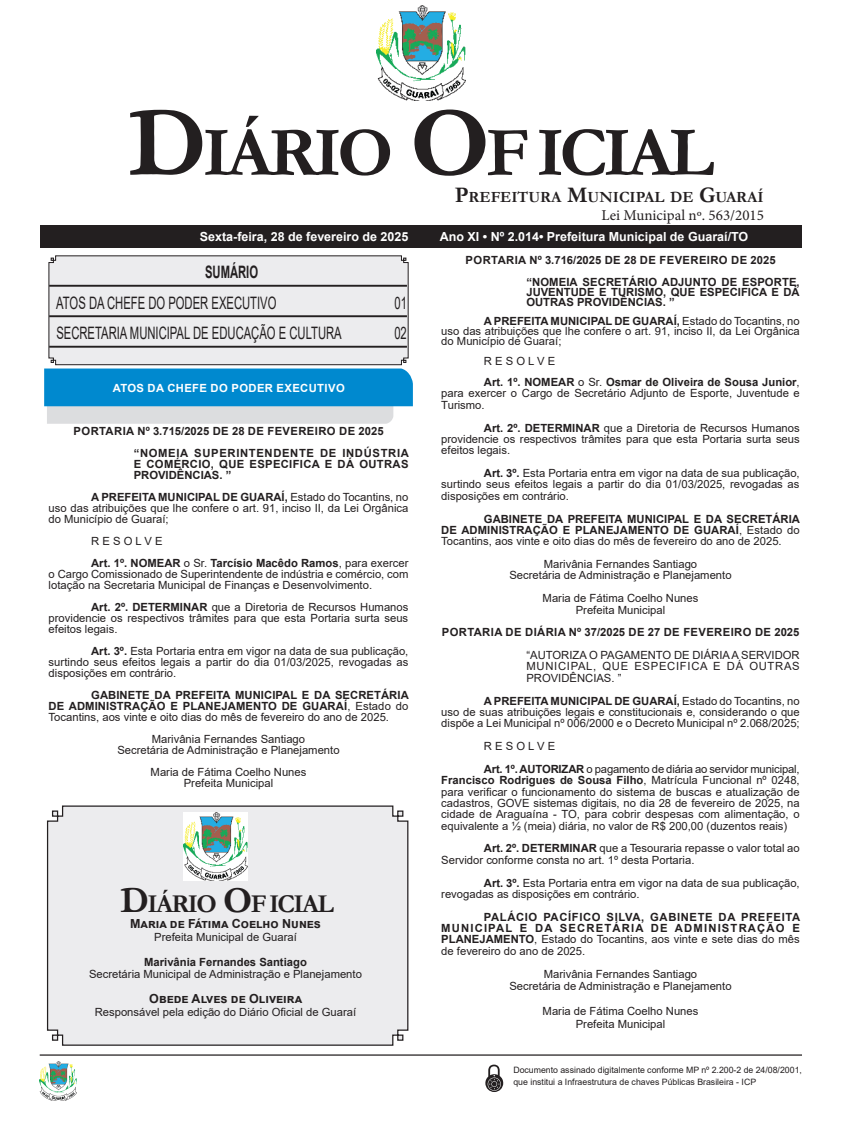
<style>
.page{position:relative;width:851px;height:1134px;background:#fff}
.page>*{position:absolute;margin:0;border:0;box-sizing:border-box;transform-origin:0 0}
.CORPO_DE_TEXTO{font:700 70.88px "Garamond";letter-spacing:-.06em;color:#231f20}
.CORPO_DE_TEXTO-2{font:700 25.88px "Garamond";letter-spacing:-.06em;color:#231f20}
.Nome_Secretário{font:17.12px "Arial";color:#231f20;scale:.66 1}
.Nome_Secretário-2{font:700 17.12px "Arial";color:#231f20;scale:.66 1}
.CORPO_DE_TEXTO-3{font:700 15.62px "Garamond";color:#231f20}
.t1{font:15px "Minion Pro";color:#231f20}
.t2{font:700 12.5px "Arial";color:#fff}
.Assinatura{font:700 12.5px "Arial";color:#231f20}
.CORPO_DE_TEXTO-4{font:11.25px/11.4px "Arial";color:#231f20;text-align:justify}
.CORPO_DE_TEXTO-5{font:700 11.25px/11.4px "Arial";letter-spacing:.01em;color:#231f20;text-align:justify}
.Assinatura-2{font:11.25px "Arial";color:#231f20}
.EMENTA{font:700 11.25px/11px "Arial";color:#231f20;text-align:justify}
.TITULOS{font:700 11.25px "Arial";letter-spacing:.035em;color:#231f20}
.EMENTA-2{font:11.25px/11.4px "Arial";letter-spacing:.065em;color:#231f20;text-align:justify}
.Chancela2{font:700 11.25px "Arial";letter-spacing:.035em;color:#fff}
.Assinatura-3{font:700 11.25px "Arial";color:#231f20}
.CORPO_DE_TEXTO-6{font:8.75px/12.5px "Arial";color:#231f20}
.s1{font-size:101.25px}
.s2{font-size:22.38px}
.s3{font-weight:700}
.s4{font-weight:400}
.s5{font-size:36.88px}
</style>
<div class="page">
<div style="left:40px;top:225px;width:761px;height:22px;background:#231f20"></div>
<hr style="left:40px;top:1054px;width:761px;height:2px;background:#231f20">
<img style="left:376px;top:5px;width:89px;height:95px">
<img style="left:40px;top:1061px;width:37px;height:39px">
<svg style="left:485px;top:1065px;width:18px;height:27px"></svg>
<div style="left:46px;top:805px;width:363px;height:241px;background:#ececee"></div>
<img style="left:183px;top:812px;width:64px;height:68px">
<svg style="left:48px;top:255px;width:360px;height:110px;background:#dcdbdd"></svg>
<svg style="left:44px;top:368px;width:369px;height:56px;background:#49a5d5"></svg>
<p class="CORPO_DE_TEXTO" style="left:128px;top:105px;width:587px"><span class="s1">D</span>IÁRIO <span class="s1">O</span>F ICIAL</p>
<p class="CORPO_DE_TEXTO-3" style="left:455px;top:186px;width:310px"><span class="s2">P</span>REFEITURA <span class="s2">M</span>UNICIPAL DE <span class="s2">G</span>UARAÍ</p>
<p class="t1" style="left:601px;top:205px;width:164px">Lei Municipal nº. 563/2015</p>
<p class="t2" style="left:200px;top:228px;width:210px">Sexta-feira, 28 de fevereiro de 2025</p>
<p class="t2" style="left:439px;top:228px;width:310px">Ano XI • Nº 2.014• Prefeitura Municipal de Guaraí/TO</p>
<p class="Nome_Secretário-2" style="left:205px;top:260px;width:82px">SUMÁRIO</p>
<p class="Nome_Secretário" style="left:56px;top:291px;width:335px">ATOS DA CHEFE DO PODER EXECUTIVO</p>
<p class="Nome_Secretário" style="left:394px;top:291px;width:20px">01</p>
<p class="Nome_Secretário" style="left:56px;top:321px;width:434px">SECRETARIA MUNICIPAL DE EDUCAÇÃO E CULTURA</p>
<p class="Nome_Secretário" style="left:394px;top:321px;width:20px">02</p>
<p class="Chancela2" style="left:113px;top:380px;width:233px">ATOS DA CHEFE DO PODER EXECUTIVO</p>
<p class="TITULOS" style="left:74px;top:423px;width:311px">PORTARIA Nº 3.715/2025 DE 28 DE FEVEREIRO DE 2025</p>
<p class="EMENTA" style="left:134px;top:447px;width:276px">“NOMEIA SUPERINTENDENTE DE INDÚSTRIA E COMÉRCIO, QUE ESPECIFICA E DÁ OUTRAS PROVIDÊNCIAS. ”</p>
<p class="CORPO_DE_TEXTO-4" style="left:49px;top:491px;width:361px;line-height:11px;text-indent:43px"><span class="s3">A PREFEITA MUNICIPAL DE GUARAÍ,</span> Estado do Tocantins, no uso das atribuições que lhe confere o art. 91, inciso II, da Lei Orgânica do Município de Guaraí;</p>
<p class="CORPO_DE_TEXTO-4" style="left:91px;top:535px;width:73px">R E S O L V E</p>
<p class="CORPO_DE_TEXTO-4" style="left:49px;top:557px;width:361px;line-height:11px;text-indent:43px"><span class="s3">Art. 1º. NOMEAR</span> o Sr. <span class="s3">Tarcísio Macêdo Ramos</span>, para exercer o Cargo Comissionado de Superintendente de indústria e comércio, com lotação na Secretaria Municipal de Finanças e Desenvolvimento.</p>
<p class="CORPO_DE_TEXTO-4" style="left:49px;top:601px;width:361px;line-height:11px;text-indent:43px"><span class="s3">Art. 2º. DETERMINAR</span> que a Diretoria de Recursos Humanos providencie os respectivos trâmites para que esta Portaria surta seus efeitos legais.</p>
<p class="CORPO_DE_TEXTO-4" style="left:49px;top:645px;width:361px;line-height:11px;text-indent:43px"><span class="s3">Art. 3º.</span> Esta Portaria entra em vigor na data de sua publicação, surtindo seus efeitos legais a partir do dia 01/03/2025, revogadas as disposições em contrário.</p>
<p class="CORPO_DE_TEXTO-5" style="left:49px;top:689px;width:361px;line-height:11px;text-indent:43px">GABINETE DA PREFEITA MUNICIPAL E DA SECRETÁRIA DE ADMINISTRAÇÃO E PLANEJAMENTO DE GUARAÍ<span class="s4">, Estado do Tocantins, aos vinte e oito dias do mês de fevereiro do ano de 2025.</span></p>
<p class="Assinatura-2" style="left:152px;top:731px;width:155px">Marivânia Fernandes Santiago</p>
<p class="Assinatura-2" style="left:117px;top:742px;width:223px">Secretária de Administração e Planejamento</p>
<p class="Assinatura-2" style="left:151px;top:764px;width:157px">Maria de Fátima Coelho Nunes</p>
<p class="Assinatura-2" style="left:184px;top:775px;width:91px">Prefeita Municipal</p>
<p class="CORPO_DE_TEXTO-2" style="left:120px;top:886px;width:215px"><span class="s5">D</span>IÁRIO <span class="s5">O</span>F ICIAL</p>
<p class="Assinatura" style="left:130px;top:915px;width:192px">Maria de Fátima Coelho Nunes</p>
<p class="Assinatura-2" style="left:154px;top:929px;width:144px">Prefeita Municipal de Guaraí</p>
<p class="Assinatura-3" style="left:144px;top:954px;width:164px">Marivânia Fernandes Santiago</p>
<p class="Assinatura-2" style="left:89px;top:966px;width:274px">Secretária Municipal de Administração e Planejamento</p>
<p class="Assinatura" style="left:149px;top:990px;width:154px">Obede Alves de Oliveira</p>
<p class="Assinatura-2" style="left:95px;top:1004px;width:263px">Responsável pela edição do Diário Oficial de Guaraí</p>
<p class="TITULOS" style="left:465px;top:252px;width:311px">PORTARIA Nº 3.716/2025 DE 28 DE FEVEREIRO DE 2025</p>
<p class="EMENTA" style="left:526px;top:277px;width:275px;line-height:9.9px">“NOMEIA SECRETÁRIO ADJUNTO DE ESPORTE, JUVENTUDE E TURISMO, QUE ESPECIFICA E DÁ OUTRAS PROVIDÊNCIAS. ”</p>
<p class="CORPO_DE_TEXTO-4" style="left:441px;top:316px;width:360px;line-height:9.9px;text-indent:43px"><span class="s3">A PREFEITA MUNICIPAL DE GUARAÍ,</span> Estado do Tocantins, no uso das atribuições que lhe confere o art. 91, inciso II, da Lei Orgânica do Município de Guaraí;</p>
<p class="CORPO_DE_TEXTO-4" style="left:484px;top:355px;width:73px">R E S O L V E</p>
<p class="CORPO_DE_TEXTO-4" style="left:441px;top:376px;width:360px;text-indent:43px"><span class="s3">Art. 1º. NOMEAR</span> o Sr. <span class="s3">Osmar de Oliveira de Sousa Junior</span>, para exercer o Cargo de Secretário Adjunto de Esporte, Juventude e Turismo.</p>
<p class="CORPO_DE_TEXTO-4" style="left:441px;top:422px;width:360px;text-indent:43px"><span class="s3">Art. 2º. DETERMINAR</span> que a Diretoria de Recursos Humanos providencie os respectivos trâmites para que esta Portaria surta seus efeitos legais.</p>
<p class="CORPO_DE_TEXTO-4" style="left:441px;top:467px;width:360px;text-indent:43px"><span class="s3">Art. 3º.</span> Esta Portaria entra em vigor na data de sua publicação, surtindo seus efeitos legais a partir do dia 01/03/2025, revogadas as disposições em contrário.</p>
<p class="CORPO_DE_TEXTO-5" style="left:441px;top:513px;width:360px;text-indent:43px">GABINETE DA PREFEITA MUNICIPAL E DA SECRETÁRIA DE ADMINISTRAÇÃO E PLANEJAMENTO DE GUARAÍ<span class="s4">, Estado do Tocantins, aos vinte e oito dias do mês de fevereiro do ano de 2025.</span></p>
<p class="Assinatura-2" style="left:543px;top:556px;width:155px">Marivânia Fernandes Santiago</p>
<p class="Assinatura-2" style="left:509px;top:568px;width:223px">Secretária de Administração e Planejamento</p>
<p class="Assinatura-2" style="left:542px;top:590px;width:157px">Maria de Fátima Coelho Nunes</p>
<p class="Assinatura-2" style="left:575px;top:602px;width:91px">Prefeita Municipal</p>
<p class="TITULOS" style="left:441px;top:624px;width:359px">PORTARIA DE DIÁRIA Nº 37/2025 DE 27 DE FEVEREIRO DE 2025</p>
<p class="EMENTA-2" style="left:526px;top:649px;width:275px">“AUTORIZA O PAGAMENTO DE DIÁRIA A SERVIDOR MUNICIPAL, QUE ESPECIFICA E DÁ OUTRAS PROVIDÊNCIAS. ”</p>
<p class="CORPO_DE_TEXTO-4" style="left:441px;top:695px;width:360px;text-indent:43px"><span class="s3">A PREFEITA MUNICIPAL DE GUARAÍ,</span> Estado do Tocantins, no uso de suas atribuições legais e constitucionais e, considerando o que dispõe a Lei Municipal nº 006/2000 e o Decreto Municipal nº 2.068/2025;</p>
<p class="CORPO_DE_TEXTO-4" style="left:484px;top:740px;width:73px">R E S O L V E</p>
<p class="CORPO_DE_TEXTO-4" style="left:441px;top:763px;width:360px;text-indent:43px"><span class="s3">Art. 1º. AUTORIZAR</span> o pagamento de diária ao servidor municipal, <span class="s3">Francisco Rodrigues de Sousa Filho</span>, Matrícula Funcional nº 0248, para verificar o funcionamento do sistema de buscas e atualização de cadastros, GOVE sistemas digitais, no dia 28 de fevereiro de 2025, na cidade de Araguaína - TO, para cobrir despesas com alimentação, o equivalente a ½ (meia) diária, no valor de R$ 200,00 (duzentos reais)</p>
<p class="CORPO_DE_TEXTO-4" style="left:441px;top:843px;width:360px;text-indent:43px"><span class="s3">Art. 2º. DETERMINAR</span> que a Tesouraria repasse o valor total ao<br>Servidor conforme consta no art. 1º desta Portaria.</p>
<p class="CORPO_DE_TEXTO-4" style="left:441px;top:877px;width:360px;text-indent:43px"><span class="s3">Art. 3º.</span> Esta Portaria entra em vigor na data de sua publicação, revogadas as disposições em contrário.</p>
<p class="CORPO_DE_TEXTO-5" style="left:441px;top:911px;width:360px;text-indent:43px">PALÁCIO PACÍFICO SILVA, GABINETE DA PREFEITA MUNICIPAL E DA SECRETÁRIA DE ADMINISTRAÇÃO E PLANEJAMENTO<span class="s4">, Estado do Tocantins, aos vinte e sete dias do mês de fevereiro do ano de 2025.</span></p>
<p class="Assinatura-2" style="left:543px;top:966px;width:155px">Marivânia Fernandes Santiago</p>
<p class="Assinatura-2" style="left:509px;top:978px;width:223px">Secretária de Administração e Planejamento</p>
<p class="Assinatura-2" style="left:542px;top:1003px;width:157px">Maria de Fátima Coelho Nunes</p>
<p class="Assinatura-2" style="left:575px;top:1016px;width:91px">Prefeita Municipal</p>
<p class="CORPO_DE_TEXTO-6" style="left:513px;top:1063px;width:290px">Documento assinado digitalmente conforme MP nº 2.200-2 de 24/08/2001, que institui a Infraestrutura de chaves Públicas Brasileira - ICP</p>
</div>
